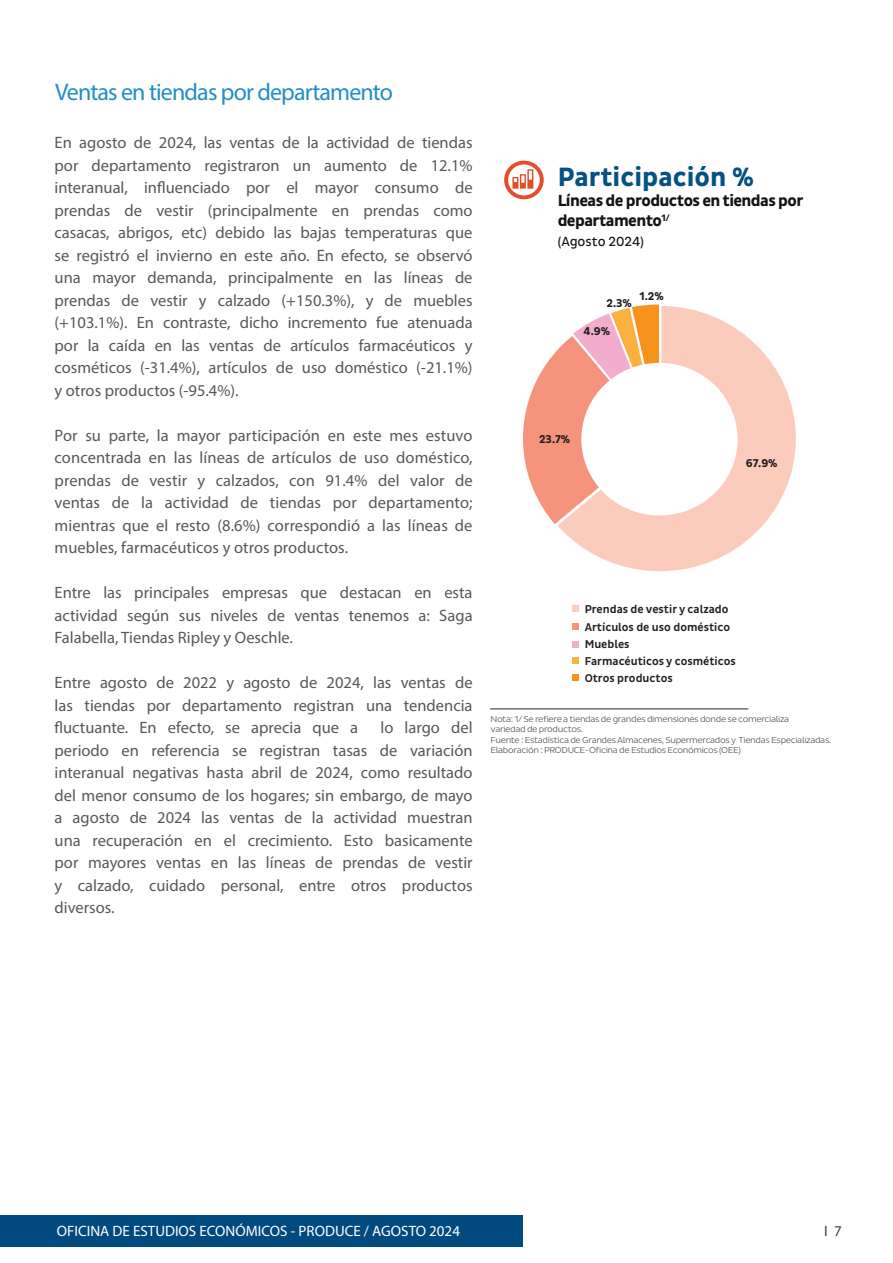
<style>
.page{position:relative;width:893px;height:1263px;background:#fff}
.page>*{position:absolute;margin:0;border:0;box-sizing:border-box;transform-origin:0 0}
.t1{font:700 27px "Pluto Sans Cond";color:#055183}
.t2{font:24px "Myriad Pro";letter-spacing:-.035em;color:#228ec8}
.t3{font:16.5px/22.5px "Myriad Pro";color:#57585a;text-align:justify}
.t4{font:700 16.35px/20.2px "Pluto Sans Cond";letter-spacing:-.035em;color:#111416}
.t5{font:15px "Myriad Pro";color:#fff}
.t6{font:15px "Myriad Pro";color:#3e3e3f}
.t7{font:13.5px "Pluto Sans Cond";color:#111416}
.t8{font:500 11.55px "Pluto Sans Cond";color:#231f20}
.t9{font:700 11.55px "Pluto Sans Cond";color:#231f20}
.t10{font:300 8.7px/10.4px "Pluto Sans Cond";letter-spacing:-.035em;color:#4f5252;scale:1.13 1}
</style>
<div class="page">
<div style="left:0;top:1215px;width:522px;height:32px;background:#004a7f"></div>
<svg style="left:562px;top:306px;width:234px;height:266px"></svg>
<svg style="left:523px;top:304px;width:144px;height:226px"></svg>
<hr style="left:490px;top:708px;width:258px;height:1px;background:#231f20">
<svg style="left:506px;top:163px;width:36px;height:34px"></svg>
<div style="left:504px;top:161px;width:40px;height:38px;border:4px solid #e64c28;border-radius:50%"></div>
<svg style="left:512px;top:169px;width:21px;height:20px"></svg>
<div style="left:572px;top:605px;width:6px;height:7px;background:#fbcbbb"></div>
<div style="left:572px;top:674px;width:6px;height:7px;background:#f7931d"></div>
<div style="left:572px;top:623px;width:6px;height:7px;background:#f5937c"></div>
<svg style="left:572px;top:641px;width:6px;height:6px"></svg>
<svg style="left:572px;top:657px;width:6px;height:6px"></svg>
<div style="left:581px;top:362px;width:157px;height:154px;background:#fff;border-radius:50%"></div>
<p class="t2" style="left:55px;top:77px;width:339px">Ventas en tiendas por departamento</p>
<p class="t3" style="left:55px;top:131px;width:420px">En agosto de 2024, las ventas de la actividad de tiendas por departamento registraron un aumento de 12.1% interanual, influenciado por el mayor consumo de prendas de vestir (principalmente en prendas como casacas, abrigos, etc) debido las bajas temperaturas que se registró el invierno en este año. En efecto, se observó una mayor demanda, principalmente en las líneas de prendas de vestir y calzado (+150.3%), y de muebles (+103.1%). En contraste, dicho incremento fue atenuada por la caída en las ventas de artículos farmacéuticos y cosméticos (-31.4%), artículos de uso doméstico (-21.1%) y otros productos (-95.4%).</p>
<p class="t3" style="left:55px;top:424px;width:420px">Por su parte, la mayor participación en este mes estuvo concentrada en las líneas de artículos de uso doméstico, prendas de vestir y calzados, con 91.4% del valor de ventas de la actividad de tiendas por departamento; mientras que el resto (8.6%) correspondió a las líneas de muebles, farmacéuticos y otros productos.</p>
<p class="t3" style="left:55px;top:581px;width:420px">Entre las principales empresas que destacan en esta actividad según sus niveles de ventas tenemos a: Saga Falabella, Tiendas Ripley y Oeschle.</p>
<p class="t3" style="left:55px;top:671px;width:420px">Entre agosto de 2022 y agosto de 2024, las ventas de las tiendas por departamento registran una tendencia fluctuante. En efecto, se aprecia que a</p>
<p class="t3" style="left:55px;top:716px;width:420px;text-indent:326px">lo largo del periodo en referencia se registran tasas de variación interanual negativas hasta abril de 2024, como resultado del menor consumo de los hogares; sin embargo, de mayo a agosto de 2024 las ventas de la actividad muestran una recuperación en el crecimiento. Esto basicamente por mayores ventas en las líneas de prendas de vestir y calzado, cuidado personal, entre otros productos diversos.</p>
<p class="t1" style="left:558px;top:161px;width:198px">Participación %</p>
<p class="t4" style="left:558px;top:191px;width:247px">Líneas de productos en tiendas por departamento<sup>1/</sup></p>
<p class="t7" style="left:558px;top:234px;width:88px">(Agosto 2024)</p>
<p class="t9" style="left:639px;top:290px;width:26px">1.2%</p>
<p class="t9" style="left:606px;top:296px;width:27px">2.3%</p>
<p class="t9" style="left:584px;top:325px;width:28px">4.9%</p>
<p class="t9" style="left:539px;top:432px;width:33px">23.7%</p>
<p class="t9" style="left:746px;top:457px;width:33px">67.9%</p>
<p class="t8" style="left:585px;top:603px;width:145px">Prendas de vestir y calzado</p>
<p class="t8" style="left:585px;top:620px;width:147px">Artículos de uso doméstico</p>
<p class="t8" style="left:585px;top:638px;width:46px">Muebles</p>
<p class="t8" style="left:585px;top:655px;width:153px">Farmacéuticos y cosméticos</p>
<p class="t8" style="left:585px;top:671px;width:90px">Otros productos</p>
<p class="t10" style="left:490px;top:714px;width:303px">Nota: 1/ Se refiere a tiendas de grandes dimensiones donde se comercializa<br>variedad de productos.<br>Fuente : Estadística de Grandes Almacenes, Supermercados y Tiendas Especializadas.<br>Elaboración : PRODUCE-Oficina de Estudios Económicos (OEE)</p>
<p class="t5" style="left:57px;top:1222px;width:405px">OFICINA DE ESTUDIOS ECONÓMICOS - PRODUCE / AGOSTO 2024</p>
<p class="t6" style="left:824px;top:1222px;width:19px">I 7</p>
</div>
